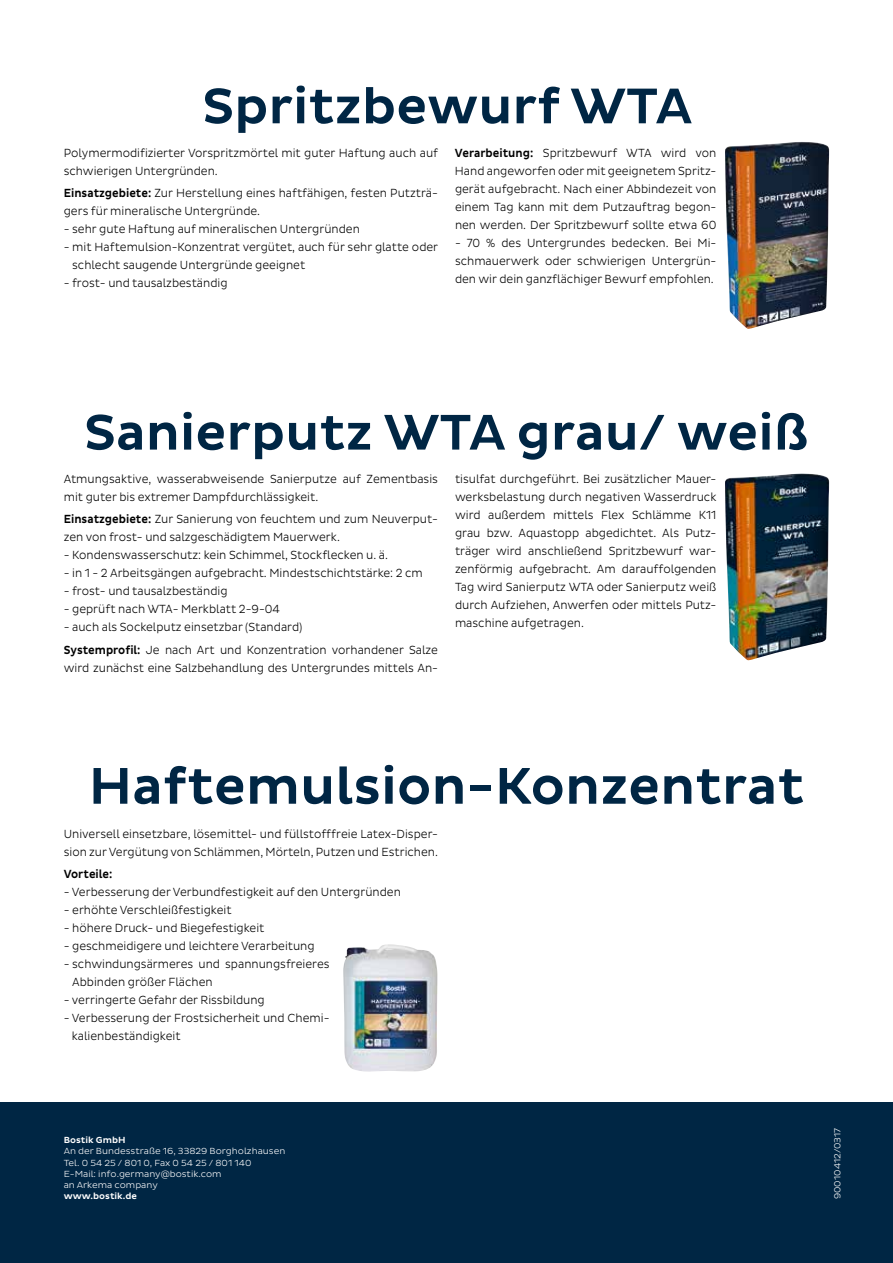
<style>
.page{position:relative;width:893px;height:1263px;background:#fff}
.page>*{position:absolute;margin:0;border:0;box-sizing:border-box;transform-origin:0 0}
.t1{font:500 52.5px "Bostik";color:#002644}
.t2{font:500 51px "Bostik";color:#002644}
.t3{font:300 12px/18px "Bostik";color:#000;scale:.9 1}
.t4{font:500 12px "Bostik";color:#000;scale:.9 1}
.t5{font:300 9px/11.2px "Bostik";color:#fff}
.t6{font:500 9px "Bostik";color:#fff}
.s1{font-weight:500}
</style>
<div class="page">
<div style="left:0;top:1102px;width:893px;height:161px;background:#002644"></div>
<img style="left:725px;top:142px;width:105px;height:187px">
<img style="left:725px;top:473px;width:105px;height:187px">
<img style="left:343px;top:944px;width:95px;height:128px">
<h2 class="t2" style="left:202px;top:77px;width:492px">Spritzbewurf WTA</h2>
<p class="t3" style="left:64px;top:144px;width:417px">Polymermodifizierter Vorspritzmörtel mit guter Haftung auch auf schwierigen Untergründen.</p>
<p class="t3" style="left:64px;top:184px;width:417px"><span class="s1">Einsatzgebiete:</span> Zur Herstellung eines haftfähigen, festen Putzträ&shy;gers für mineralische Untergründe.</p>
<p class="t3" style="left:64px;top:220px;width:330px">- sehr gute Haftung auf mineralischen Untergründen</p>
<p class="t3" style="left:72px;top:238px;width:408px;text-indent:-8px">- mit Haftemulsion-Konzentrat vergütet, auch für sehr glatte oder schlecht saugende Untergründe geeignet</p>
<p class="t3" style="left:64px;top:274px;width:183px">- frost- und tausalzbeständig</p>
<p class="t3" style="left:455px;top:144px;width:292px;text-align:justify"><span class="s1">Verarbeitung:</span> Spritzbewurf WTA wird von Hand angeworfen oder mit geeignetem Spritz&shy;gerät aufgebracht. Nach einer Abbindezeit von einem Tag kann mit dem Putzauftrag begon&shy;nen werden. Der Spritzbewurf sollte etwa 60</p>
<p class="t3" style="left:455px;top:234px;width:292px;text-align:justify">- 70 % des Untergrundes bedecken. Bei Mi&shy;schmauerwerk oder schwierigen Untergrün&shy;den wir dein ganzflächiger Bewurf empfohlen.</p>
<h2 class="t2" style="left:84px;top:403px;width:726px">Sanierputz WTA grau/ weiß</h2>
<p class="t3" style="left:64px;top:470px;width:417px">Atmungsaktive, wasserabweisende Sanierputze auf Zementbasis mit guter bis extremer Dampfdurchlässigkeit.</p>
<p class="t3" style="left:64px;top:510px;width:417px"><span class="s1">Einsatzgebiete:</span> Zur Sanierung von feuchtem und zum Neuverput&shy;zen von frost- und salzgeschädigtem Mauerwerk.</p>
<p class="t3" style="left:64px;top:546px;width:362px">- Kondenswasserschutz: kein Schimmel, Stockflecken u. ä.</p>
<p class="t3" style="left:64px;top:564px;width:401px">- in 1 - 2 Arbeitsgängen aufgebracht. Mindestschichtstärke: 2 cm</p>
<p class="t3" style="left:64px;top:582px;width:183px">- frost- und tausalzbeständig</p>
<p class="t3" style="left:64px;top:600px;width:242px">- geprüft nach WTA- Merkblatt 2-9-04</p>
<p class="t3" style="left:64px;top:616px;width:417px;line-height:22.2px">- auch als Sockelputz einsetzbar (Standard)<br><span class="s1">Systemprofil:</span> Je nach Art und Konzentration vorhandener Salze</p>
<p class="t3" style="left:64px;top:658px;width:417px">wird zunächst eine Salzbehandlung des Untergrundes mittels An-</p>
<p class="t3" style="left:455px;top:470px;width:292px;text-align:justify">tisulfat durchgeführt. Bei zusätzlicher Mauer&shy;werksbelastung durch negativen Wasserdruck wird außerdem mittels Flex Schlämme K11 grau bzw. Aquastopp abgedichtet. Als Putz&shy;träger wird anschließend Spritzbewurf war&shy;zenförmig aufgebracht. Am darauffolgenden Tag wird Sanierputz WTA oder Sanierputz weiß durch Aufziehen, Anwerfen oder mittels Putz&shy;maschine aufgetragen.</p>
<h1 class="t1" style="left:89px;top:756px;width:717px">Haftemulsion-Konzentrat</h1>
<p class="t3" style="left:64px;top:825px;width:417px">Universell einsetzbare, lösemittel- und füllstofffreie Latex-Disper&shy;sion zur Vergütung von Schlämmen, Mörteln, Putzen und Estrichen.</p>
<p class="t4" style="left:64px;top:867px;width:56px">Vorteile:</p>
<p class="t3" style="left:64px;top:883px;width:376px">- Verbesserung der Verbundfestigkeit auf den Untergründen</p>
<p class="t3" style="left:64px;top:901px;width:188px">- erhöhte Verschleißfestigkeit</p>
<p class="t3" style="left:64px;top:919px;width:224px">- höhere Druck- und Biegefestigkeit</p>
<p class="t3" style="left:64px;top:937px;width:280px">- geschmeidigere und leichtere Verarbeitung</p>
<p class="t3" style="left:72px;top:955px;width:287px;text-indent:-8px">- schwindungsärmeres und spannungsfreieres<br>Abbinden größer Flächen</p>
<p class="t3" style="left:64px;top:991px;width:225px">- verringerte Gefahr der Rissbildung</p>
<p class="t3" style="left:72px;top:1009px;width:288px;text-indent:-8px">- Verbesserung der Frostsicherheit und Chemi&shy;kalienbeständigkeit</p>
<p class="t6" style="left:64px;top:1135px;width:63px">Bostik GmbH</p>
<p class="t5" style="left:64px;top:1146px;width:223px">An der Bundesstraße 16, 33829 Borgholzhausen Tel. 0 54 25 / 801 0, Fax 0 54 25 / 801 140<br>E-Mail: info.germany@bostik.com<br>an Arkema company</p>
<p class="t6" style="left:64px;top:1191px;width:75px">www.bostik.de</p>
<p class="t5" style="left:832px;top:1199px;width:73px;rotate:-90deg">90010412/0317</p>
</div>
